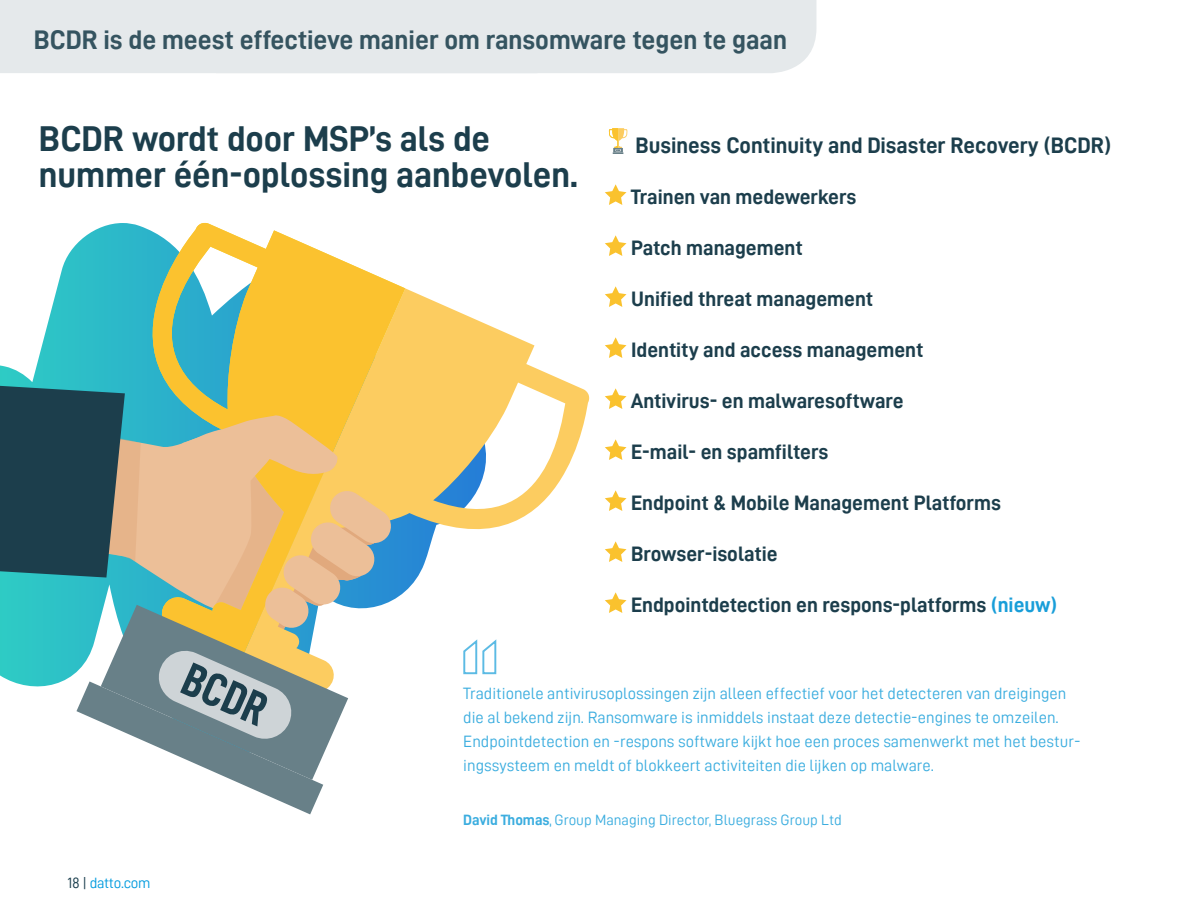
<style>
.page{position:relative;width:1188px;height:918px;background:#fff}
.page>*{position:absolute;margin:0;border:0;box-sizing:border-box;transform-origin:0 0}
.t1{font:700 36px/36px "Datto DIN";color:#1c3e4c}
.t2{font:700 27px "Datto DIN";color:#355460}
.t3{font:700 22.5px "Datto DIN";color:#1c3e4c}
.t4{font:700 21px "Datto DIN";color:#1c3e4c}
.t5{font:16.5px/24px "Datto DIN";color:#3baddf}
.t6{font:15px "Datto DIN";color:#3baddf}
.t7{font:15px "Datto DIN";letter-spacing:-.02em;color:#009bde}
.s1{color:#199ed9}
.s2{color:#1b3f4e}
.s3{font-weight:700}
.s4{font-family:"Datto DIN Condensed"}
</style>
<div class="page">
<svg style="left:0;top:243px;width:77px;height:137px"></svg>
<svg style="left:405px;top:288px;width:185px;height:304px"></svg>
<svg style="left:77px;top:223px;width:328px;height:377px"></svg>
<svg style="left:0;top:380px;width:393px;height:434px"></svg>
<svg style="left:608px;top:129px;width:20px;height:25px"></svg>
<svg style="left:605px;top:184px;width:21px;height:21px"></svg>
<svg style="left:605px;top:235px;width:21px;height:21px"></svg>
<svg style="left:605px;top:286px;width:21px;height:21px"></svg>
<svg style="left:605px;top:337px;width:21px;height:21px"></svg>
<svg style="left:605px;top:388px;width:21px;height:21px"></svg>
<svg style="left:605px;top:439px;width:21px;height:21px"></svg>
<svg style="left:605px;top:490px;width:21px;height:21px"></svg>
<svg style="left:605px;top:541px;width:21px;height:21px"></svg>
<svg style="left:605px;top:592px;width:21px;height:21px"></svg>
<svg style="left:463px;top:639px;width:34px;height:36px"></svg>
<div style="left:0;top:0;width:216px;height:73px;background:#e5e9eb"></div>
<div style="left:216px;top:0;width:600px;height:73px;background:#e5e9eb"></div>
<h2 class="t2" style="left:34px;top:25px;width:755px">BCDR is de meest effectieve manier om ransomware tegen te gaan</h2>
<h1 class="t1" style="left:39px;top:120px;width:540px">BCDR wordt door MSP’s als de nummer één-oplossing aanbevolen.</h1>
<h3 class="t3" style="left:635px;top:132px;width:477px">Business Continuity and Disaster Recovery (BCDR)</h3>
<p class="t4" style="left:631px;top:185px;width:227px">Trainen van medewerkers</p>
<p class="t4" style="left:631px;top:236px;width:173px">Patch management</p>
<p class="t4" style="left:631px;top:287px;width:243px">Unified threat management</p>
<p class="t4" style="left:631px;top:338px;width:294px">Identity and access management</p>
<p class="t4" style="left:631px;top:389px;width:274px">Antivirus- en malwaresoftware</p>
<p class="t4" style="left:631px;top:440px;width:199px">E-mail- en spamfilters</p>
<p class="t4" style="left:631px;top:491px;width:371px">Endpoint &amp; Mobile Management Platforms</p>
<p class="t4" style="left:631px;top:542px;width:148px">Browser-isolatie</p>
<p class="t4" style="left:631px;top:593px;width:428px">Endpointdetection en respons-platforms <span class="s1">(nieuw)</span></p>
<p class="t5" style="left:463px;top:681px;width:619px">Traditionele antivirusoplossingen zijn alleen effectief voor het detecteren van dreigingen die al bekend zijn. Ransomware is inmiddels instaat deze detectie-engines te omzeilen.<br>Endpointdetection en -respons software kijkt hoe een proces samenwerkt met het bestur&shy;ingssysteem en meldt of blokkeert activiteiten die lijken op malware.</p>
<p class="t7" style="left:68px;top:875px;width:85px"><span class="s2">18 |</span> datto.com</p>
<p class="t6" style="left:463px;top:812px;width:380px"><span class="s3">David Thomas</span><span class="s4">,</span> Group Managing Director, Bluegrass Group Ltd</p>
</div>
